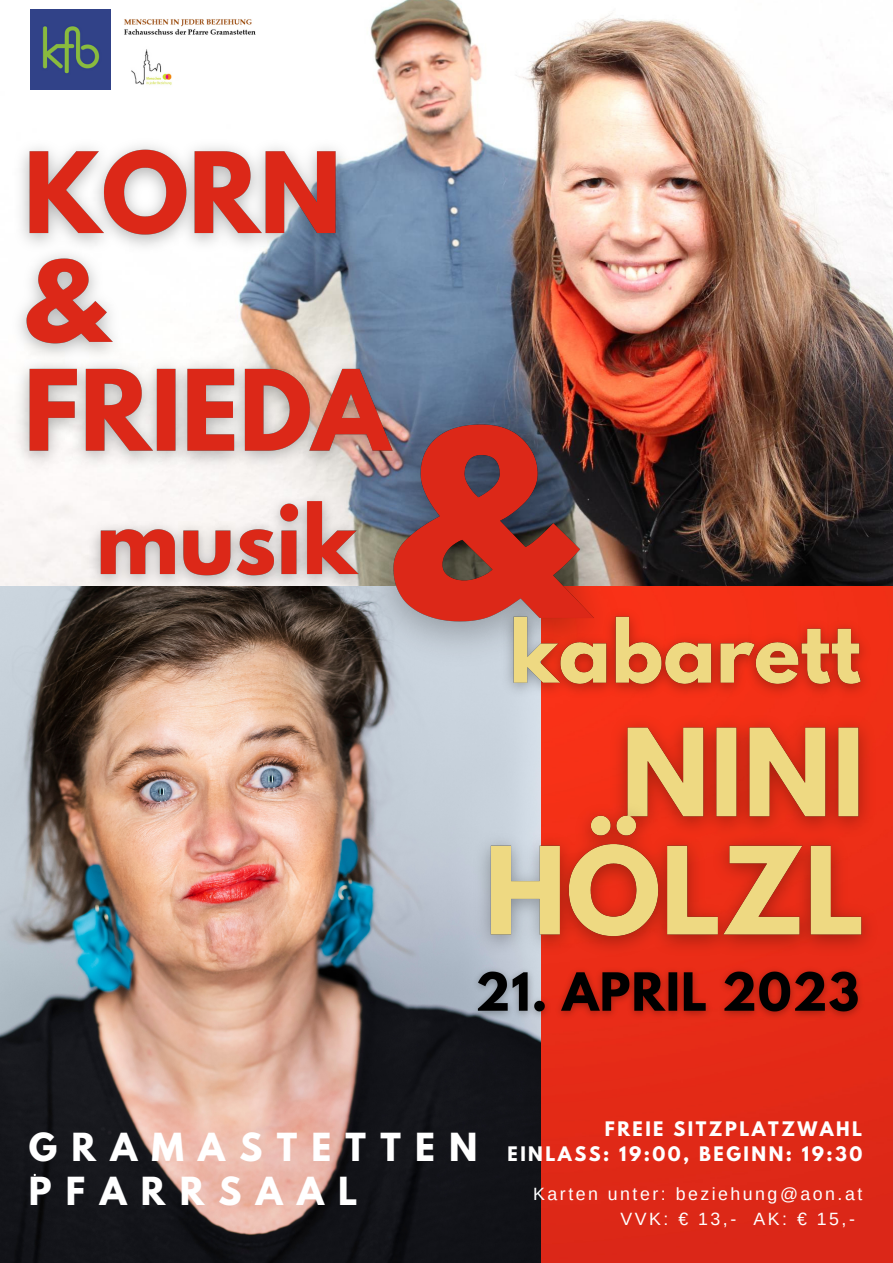
<style>
.page{position:relative;width:893px;height:1263px;background:#fff}
.page>*{position:absolute;margin:0;border:0;box-sizing:border-box;transform-origin:0 0}
.t1{font:700 34.28px/44.5px "League Spartan";letter-spacing:.415em;color:#fff}
.t2{font:17.77px/24.8px "Arimo";letter-spacing:.14em;color:#fff}
.t3{font:700 17.77px/24.8px "League Spartan";letter-spacing:.14em;color:#fff;text-align:right}
</style>
<div class="page">
<div style="left:541px;top:586px;width:352px;height:677px;background:#e02917"></div>
<img style="left:0;top:586px;width:541px;height:677px">
<img style="left:0;top:0;width:893px;height:586px">
<img style="left:121px;top:13px;width:135px;height:76px">
<img style="left:0;top:123px;width:417px;height:391px">
<img style="left:332px;top:364px;width:319px;height:398px">
<img style="left:31px;top:10px;width:79px;height:79px">
<img style="left:458px;top:698px;width:432px;height:304px">
<img style="left:490px;top:598px;width:389px;height:134px">
<img style="left:76px;top:480px;width:324px;height:147px">
<img style="left:464px;top:959px;width:408px;height:81px">
<h1 class="t1" style="left:29px;top:1129px;width:450px">GRAMASTETTEN<br>PFARRSAAL</h1>
<p class="t3" style="left:507px;top:1119px;width:356px">FREIE SITZPLATZWAHL<br>EINLASS: 19:00, BEGINN: 19:30</p>
<p class="t2" style="left:620px;top:1182px;width:243px;text-indent:-87px">Karten unter: beziehung@aon.at<br>VVK: € 13,- AK: € 15,-</p>
</div>
